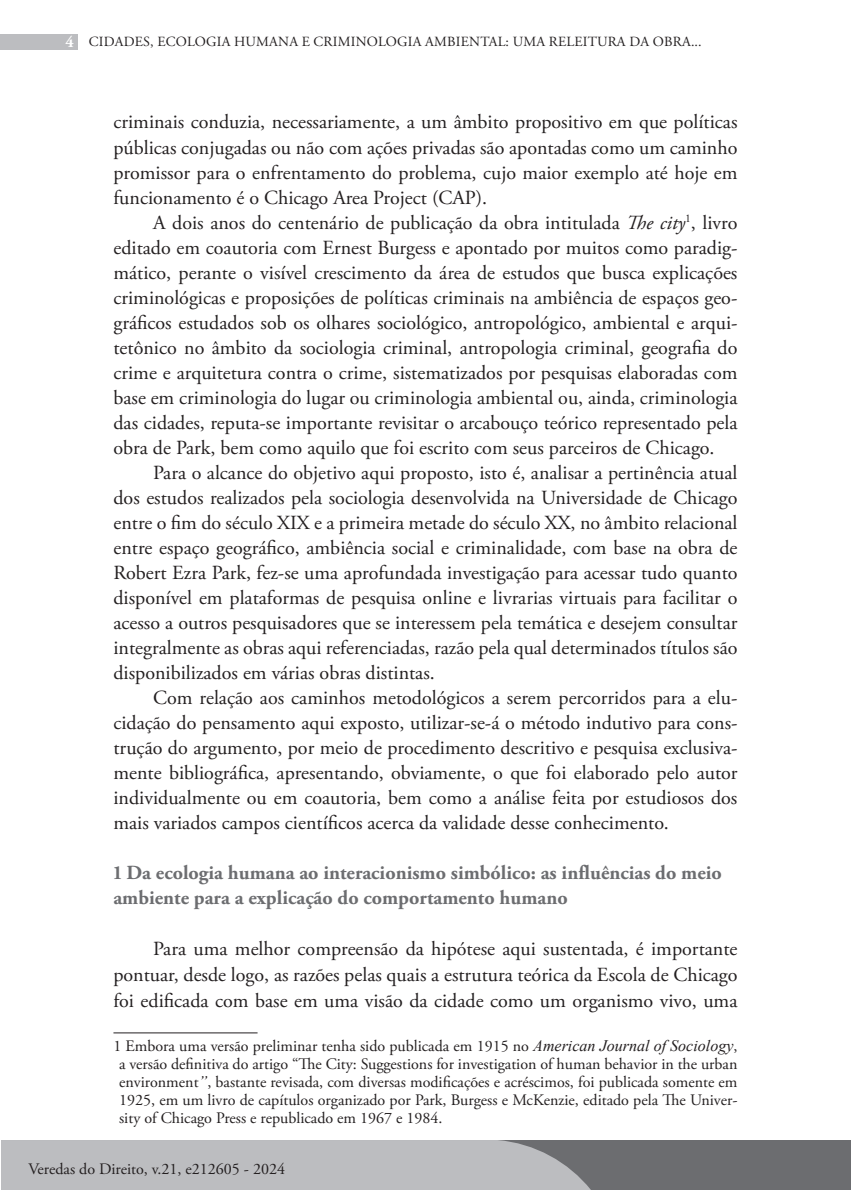
<style>
.page{position:relative;width:851px;height:1191px;background:#fff}
.page>*{position:absolute;margin:0;border:0;box-sizing:border-box;transform-origin:0 0}
.t1{font:20px/25px "Adobe Garamond Pro";color:#231f20;text-align:justify}
.t2{font:700 20px/25px "Adobe Garamond Pro";color:#6c6d70}
.t3{font:16px/18px "Adobe Garamond Pro";color:#231f20;text-align:justify}
.t4{font:14px "Adobe Garamond Pro";letter-spacing:.015em;color:#231f20}
.s1{font-weight:700;font-size:16px;color:#fff}
.s2{font-style:italic}
.s3{font-family:"Times New Roman";font-style:italic}
</style>
<div class="page">
<div style="left:1px;top:1140px;width:849px;height:50px;background:#6c6d70"></div>
<div style="left:0;top:34px;width:77px;height:16px;background:#bcbdc0"></div>
<div style="left:1px;top:1140px;width:590px;height:50px;background:#bcbdc0"></div>
<hr style="left:113px;top:1032px;width:144px;height:1px;background:#231f20">
<p class="t4" style="left:65px;top:34px;width:637px"><span class="s1">4</span> CIDADES, ECOLOGIA HUMANA E CRIMINOLOGIA AMBIENTAL: UMA RELEITURA DA OBRA...</p>
<p class="t1" style="left:113px;top:110px;width:625px">criminais conduzia, necessariamente, a um âmbito propositivo em que políticas públicas conjugadas ou não com ações privadas são apontadas como um caminho promissor para o enfrentamento do problema, cujo maior exemplo até hoje em funcionamento é o Chicago Area Project (CAP).</p>
<p class="t1" style="left:113px;top:211px;width:625px;text-indent:40px">A dois anos do centenário de publicação da obra intitulada <span class="s2">The city</span><sup>1</sup>, livro editado em coautoria com Ernest Burgess e apontado por muitos como paradig&shy;mático, perante o visível crescimento da área de estudos que busca explicações criminológicas e proposições de políticas criminais na ambiência de espaços geo&shy;gráficos estudados sob os olhares sociológico, antropológico, ambiental e arqui&shy;tetônico no âmbito da sociologia criminal, antropologia criminal, geografia do crime e arquitetura contra o crime, sistematizados por pesquisas elaboradas com base em criminologia do lugar ou criminologia ambiental ou, ainda, criminologia das cidades, reputa-se importante revisitar o arcabouço teórico representado pela obra de Park, bem como aquilo que foi escrito com seus parceiros de Chicago.</p>
<p class="t1" style="left:113px;top:461px;width:625px;text-indent:40px">Para o alcance do objetivo aqui proposto, isto é, analisar a pertinência atual dos estudos realizados pela sociologia desenvolvida na Universidade de Chicago entre o fim do século XIX e a primeira metade do século XX, no âmbito relacional entre espaço geográfico, ambiência social e criminalidade, com base na obra de Robert Ezra Park, fez-se uma aprofundada investigação para acessar tudo quanto disponível em plataformas de pesquisa online e livrarias virtuais para facilitar o acesso a outros pesquisadores que se interessem pela temática e desejem consultar integralmente as obras aqui referenciadas, razão pela qual determinados títulos são disponibilizados em várias obras distintas.</p>
<p class="t1" style="left:113px;top:686px;width:625px;text-indent:40px">Com relação aos caminhos metodológicos a serem percorridos para a elu&shy;cidação do pensamento aqui exposto, utilizar-se-á o método indutivo para cons&shy;trução do argumento, por meio de procedimento descritivo e pesquisa exclusiva&shy;mente bibliográfica, apresentando, obviamente, o que foi elaborado pelo autor individualmente ou em coautoria, bem como a análise feita por estudiosos dos mais variados campos científicos acerca da validade desse conhecimento.</p>
<p class="t2" style="left:113px;top:860px;width:609px">1 Da ecologia humana ao interacionismo simbólico: as influências do meio ambiente para a explicação do comportamento humano</p>
<p class="t1" style="left:113px;top:936px;width:625px;line-height:26px;text-indent:40px">Para uma melhor compreensão da hipótese aqui sustentada, é importante pontuar, desde logo, as razões pelas quais a estrutura teórica da Escola de Chicago foi edificada com base em uma visão da cidade como um organismo vivo, uma</p>
<p class="t3" style="left:119px;top:1037px;width:619px;text-indent:-6px">1 Embora uma versão preliminar tenha sido publicada em 1915 no <span class="s3">American Journal of Sociology</span>, a versão definitiva do artigo “The City: Suggestions for investigation of human behavior in the urban environment<span class="s3">”</span>, bastante revisada, com diversas modificações e acréscimos, foi publicada somente em 1925, em um livro de capítulos organizado por Park, Burgess e McKenzie, editado pela The Univer&shy;sity of Chicago Press e republicado em 1967 e 1984.</p>
<p class="t3" style="left:28px;top:1160px;width:258px">Veredas do Direito, v.21, e212605 - 2024</p>
</div>
